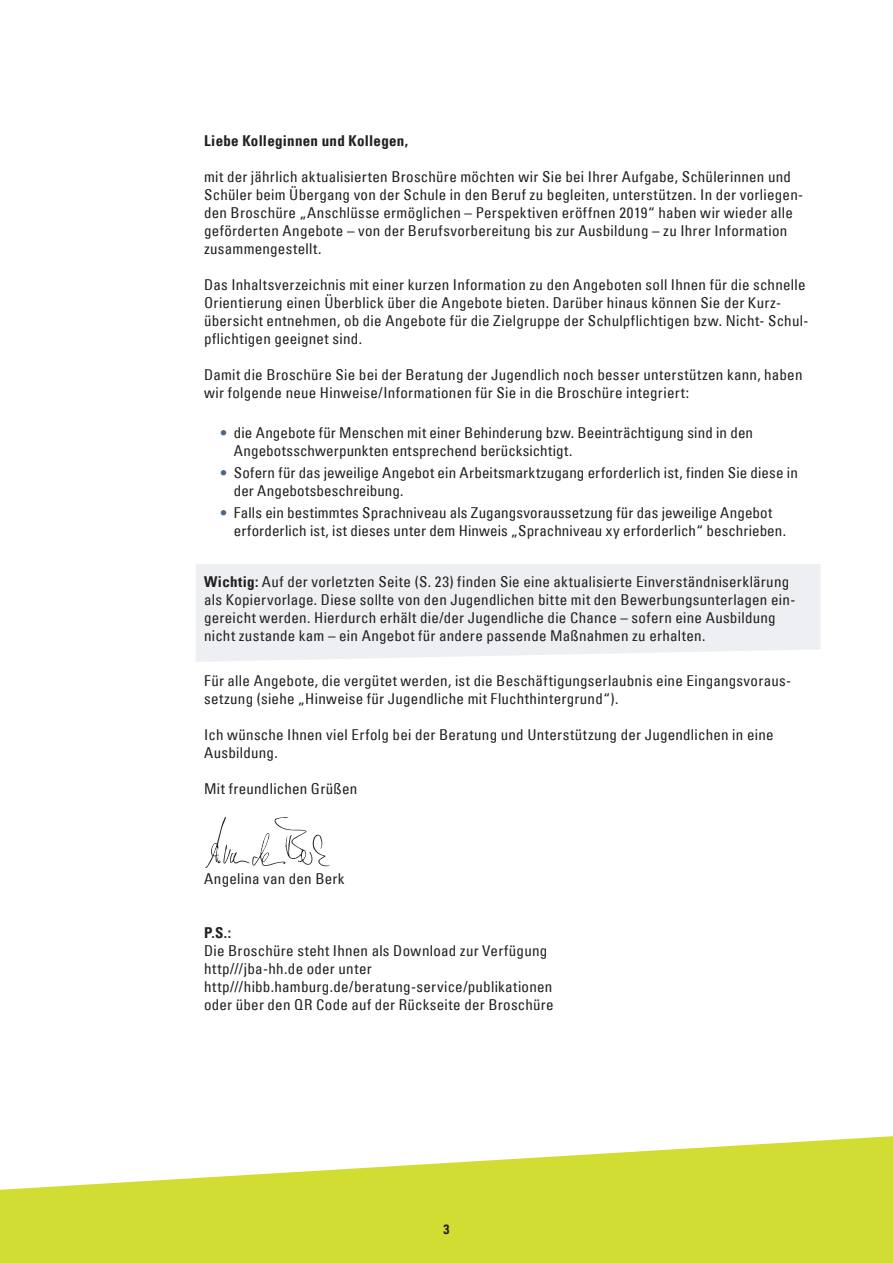
<style>
.page{position:relative;width:893px;height:1263px;background:#fff}
.page>*{position:absolute;margin:0;border:0;box-sizing:border-box;transform-origin:0 0}
.t1{font:condensed 15px/18px "Univers LTW01 57";letter-spacing:.015em;color:#231f20}
.t2{font:700 condensed 15px "Univers LT";letter-spacing:.02em;color:#231f20}
.t3{font:700 condensed 13.5px "Univers LT";color:#231f20}
.s1{color:#4d6584}
.s2{font-family:"Univers LT";font-weight:700}
</style>
<div class="page">
<svg style="left:0;top:1136px;width:893px;height:127px;fill:#d1dd33"></svg>
<div style="left:196px;top:564px;width:625px;height:98px;background:#edeff2"></div>
<svg style="left:205px;top:817px;width:125px;height:51px"></svg>
<p class="t2" style="left:204px;top:131px;width:206px">Liebe Kolleginnen und Kollegen,</p>
<p class="t1" style="left:204px;top:167px;width:601px">mit der jährlich aktualisierten Broschüre möchten wir Sie bei Ihrer Aufgabe, Schülerinnen und Schüler beim Übergang von der Schule in den Beruf zu begleiten, unterstützen. In der vorliegen&shy;den Broschüre „Anschlüsse ermöglichen – Perspektiven eröffnen 2019“ haben wir wieder alle geförderten Angebote – von der Berufsvorbereitung bis zur Ausbildung – zu Ihrer Information zusammengestellt.</p>
<p class="t1" style="left:204px;top:275px;width:606px">Das Inhaltsverzeichnis mit einer kurzen Information zu den Angeboten soll Ihnen für die schnelle Orientierung einen Überblick über die Angebote bieten. Darüber hinaus können Sie der Kurz&shy;übersicht entnehmen, ob die Angebote für die Zielgruppe der Schulpflichtigen bzw. Nicht- Schul&shy;pflichtigen geeignet sind.</p>
<p class="t1" style="left:204px;top:365px;width:600px">Damit die Broschüre Sie bei der Beratung der Jugendlich noch besser unterstützen kann, haben wir folgende neue Hinweise/Informationen für Sie in die Broschüre integriert:</p>
<p class="t1" style="left:234px;top:423px;width:521px;text-indent:-13px"><span class="s1">•</span> die Angebote für Menschen mit einer Behinderung bzw. Beeinträchtigung sind in den<br>Angebotsschwerpunkten entsprechend berücksichtigt.</p>
<p class="t1" style="left:234px;top:463px;width:565px;text-indent:-13px"><span class="s1">•</span> Sofern für das jeweilige Angebot ein Arbeitsmarktzugang erforderlich ist, finden Sie diese in der Angebotsbeschreibung.</p>
<p class="t1" style="left:234px;top:504px;width:554px;text-indent:-13px"><span class="s1">•</span> Falls ein bestimmtes Sprachniveau als Zugangsvoraussetzung für das jeweilige Angebot erforderlich ist, ist dieses unter dem Hinweis „Sprachniveau xy erforderlich“ beschrieben.</p>
<p class="t1" style="left:204px;top:572px;width:593px"><span class="s2">Wichtig:</span> Auf der vorletzten Seite (S. 23) finden Sie eine aktualisierte Einverständniserklärung als Kopiervorlage. Diese sollte von den Jugendlichen bitte mit den Bewerbungsunterlagen ein&shy;gereicht werden. Hierdurch erhält die/der Jugendliche die Chance – sofern eine Ausbildung nicht zustande kam – ein Angebot für andere passende Maßnahmen zu erhalten.</p>
<p class="t1" style="left:204px;top:671px;width:588px">Für alle Angebote, die vergütet werden, ist die Beschäftigungserlaubnis eine Eingangsvoraus&shy;setzung (siehe „Hinweise für Jugendliche mit Fluchthintergrund“).</p>
<p class="t1" style="left:204px;top:725px;width:571px">Ich wünsche Ihnen viel Erfolg bei der Beratung und Unterstützung der Jugendlichen in eine<br>Ausbildung.</p>
<p class="t1" style="left:204px;top:779px;width:155px">Mit freundlichen Grüßen</p>
<p class="t1" style="left:204px;top:869px;width:142px">Angelina van den Berk</p>
<p class="t2" style="left:204px;top:923px;width:29px">P.S.:</p>
<p class="t1" style="left:204px;top:941px;width:351px">Die Broschüre steht Ihnen als Download zur Verfügung http///jba-hh.de oder unter http///hibb.hamburg.de/beratung-service/publikationen oder über den QR Code auf der Rückseite der Broschüre</p>
<p class="t3" style="left:444px;top:1221px;width:7px">3</p>
</div>
